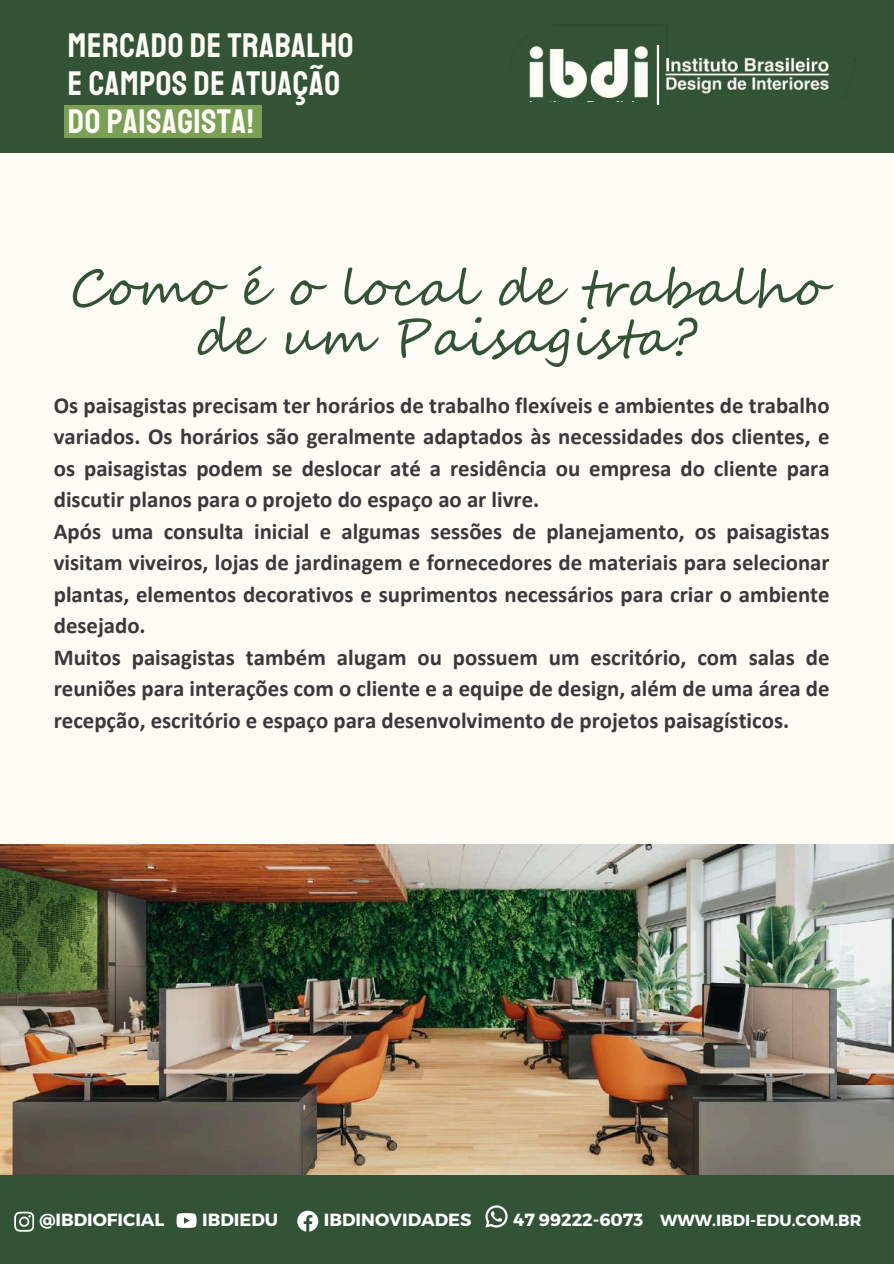
<style>
.page{position:relative;width:894px;height:1264px;background:#fff}
.page>*{position:absolute;margin:0;border:0;box-sizing:border-box;transform-origin:0 0}
.t1{font:50.1px/49.3px "Segoe Script";letter-spacing:.02em;color:#335336;text-align:center}
.t2{font:34.5px/38px "Staatliches";letter-spacing:.02em;color:#fcfbf4}
.t3{font:700 22.8px/31.5px "Calibri";color:#3a3838}
.t4{font:700 17.55px "Montserrat";color:#fefefd}
.t5{font:700 16.05px "Montserrat";color:#fefefd}
.s1{font-size:17.55px}
</style>
<div class="page">
<div style="left:0;top:0;width:893px;height:1263px;background:#fcfbf4"></div>
<div style="left:0;top:0;width:893px;height:153px;background:#335336"></div>
<img style="left:514px;top:25px;width:155px;height:76px">
<img style="left:659px;top:58px;width:196px;height:40px">
<hr style="left:656px;top:45px;width:3px;height:60px;background:#fcfbf4">
<div style="left:64px;top:105px;width:197px;height:33px;background:#7aa055"></div>
<img style="left:0;top:844px;width:893px;height:331px">
<div style="left:0;top:1175px;width:893px;height:88px;background:#335336"></div>
<svg style="left:176px;top:1213px;width:20px;height:14px"></svg>
<svg style="left:297px;top:1210px;width:21px;height:21px"></svg>
<svg style="left:485px;top:1205px;width:22px;height:22px"></svg>
<svg style="left:14px;top:1211px;width:20px;height:20px"></svg>
<h2 class="t2" style="left:68px;top:27px;width:287px">MERCADO DE TRABALHO<br>E CAMPOS DE ATUAÇÃO<br>DO PAISAGISTA!</h2>
<h1 class="t1" style="left:70px;top:266px;width:755px">Como é o local de trabalho de um Paisagista?</h1>
<p class="t3" style="left:54px;top:391px;width:777px">Os paisagistas precisam ter horários de trabalho flexíveis e ambientes de trabalho variados. Os horários são geralmente adaptados às necessidades dos clientes, e os paisagistas podem se deslocar até a residência ou empresa do cliente para discutir planos para o projeto do espaço ao ar livre.<br>Após uma consulta inicial e algumas sessões de planejamento, os paisagistas visitam viveiros, lojas de jardinagem e fornecedores de materiais para selecionar plantas, elementos decorativos e suprimentos necessários para criar o ambiente desejado.<br>Muitos paisagistas também alugam ou possuem um escritório, com salas de reuniões para interações com o cliente e a equipe de design, além de uma área de recepção, escritório e espaço para desenvolvimento de projetos paisagísticos.</p>
<p class="t4" style="left:39px;top:1208px;width:126px">@IBDIOFICIAL</p>
<p class="t4" style="left:202px;top:1208px;width:77px">IBDIEDU</p>
<p class="t4" style="left:324px;top:1208px;width:149px">IBDINOVIDADES</p>
<p class="t5" style="left:513px;top:1209px;width:349px"><span class="s1">47 99222-6073</span> WWW.IBDI-EDU.COM.BR</p>
</div>
